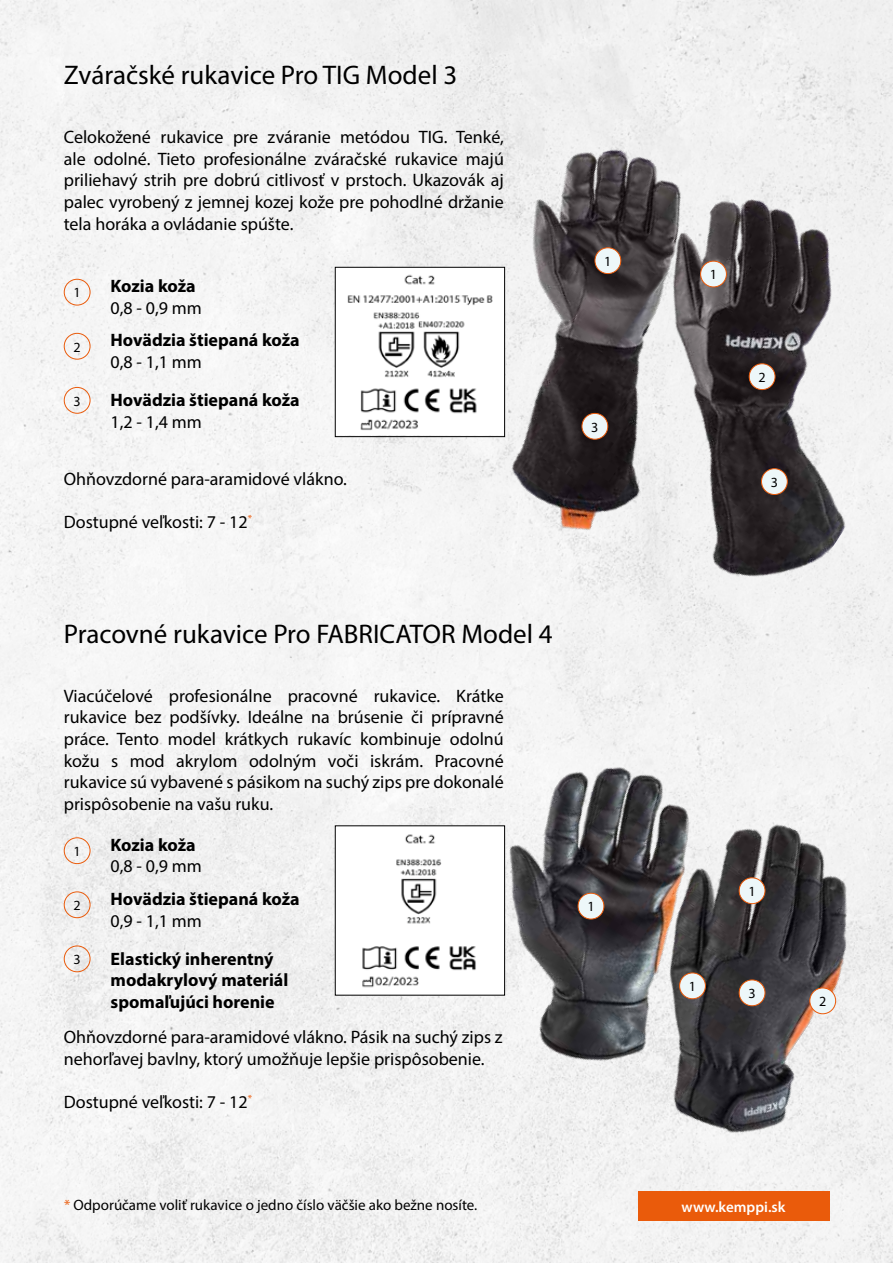
<style>
.page{position:relative;width:893px;height:1263px;background:#fff}
.page>*{position:absolute;margin:0;border:0;box-sizing:border-box;transform-origin:0 0}
.t1{font:27px "Myriad Pro";color:#000}
.t2{font:18px/21.6px "Myriad Pro";color:#000;text-align:justify}
.t3{font:700 18px/21.6px "Myriad Pro";color:#000}
.t4{font:15px "Myriad Pro";color:#000}
.t5{font:600 15px "Myriad Pro";color:#fff}
.t6{font:14.1px "Myriad Pro";color:#000}
.s1{color:#ea5b0b}
</style>
<div class="page">
<img style="left:0;top:0;width:893px;height:1263px">
<div style="left:64px;top:279px;width:27px;height:27px;border:1px solid #ea5b0b;border-radius:50%"></div>
<div style="left:64px;top:333px;width:27px;height:27px;border:1px solid #ea5b0b;border-radius:50%"></div>
<div style="left:64px;top:387px;width:27px;height:27px;border:1px solid #ea5b0b;border-radius:50%"></div>
<div style="left:0;top:238px;width:87px;height:188px;background:#f5f5f5"></div>
<img style="left:367px;top:60px;width:526px;height:625px">
<div style="left:595px;top:248px;width:26px;height:26px;background:#edf7f9;border-radius:50%"></div>
<div style="left:594px;top:247px;width:27px;height:27px;border:1px solid #ea5b0b;border-radius:50%"></div>
<div style="left:582px;top:413px;width:26px;height:26px;background:#edf7f9;border-radius:50%"></div>
<div style="left:581px;top:413px;width:27px;height:27px;border:1px solid #ea5b0b;border-radius:50%"></div>
<div style="left:761px;top:469px;width:26px;height:25px;background:#edf7f9;border-radius:50%"></div>
<div style="left:761px;top:468px;width:27px;height:27px;border:1px solid #ea5b0b;border-radius:50%"></div>
<div style="left:749px;top:364px;width:26px;height:26px;background:#edf7f9;border-radius:50%"></div>
<div style="left:749px;top:363px;width:26px;height:27px;border:1px solid #ea5b0b;border-radius:50%"></div>
<div style="left:701px;top:261px;width:25px;height:26px;background:#edf7f9;border-radius:50%"></div>
<div style="left:700px;top:261px;width:27px;height:26px;border:1px solid #ea5b0b;border-radius:50%"></div>
<img style="left:386px;top:662px;width:507px;height:575px">
<div style="left:578px;top:893px;width:26px;height:26px;background:#edf7f9;border-radius:50%"></div>
<div style="left:578px;top:893px;width:26px;height:26px;border:1px solid #ea5b0b;border-radius:50%"></div>
<div style="left:739px;top:980px;width:26px;height:26px;background:#edf7f9;border-radius:50%"></div>
<div style="left:739px;top:979px;width:26px;height:27px;border:1px solid #ea5b0b;border-radius:50%"></div>
<div style="left:810px;top:988px;width:26px;height:26px;background:#edf7f9;border-radius:50%"></div>
<div style="left:809px;top:987px;width:27px;height:27px;border:1px solid #ea5b0b;border-radius:50%"></div>
<div style="left:739px;top:878px;width:26px;height:26px;background:#edf7f9;border-radius:50%"></div>
<div style="left:739px;top:877px;width:26px;height:27px;border:1px solid #ea5b0b;border-radius:50%"></div>
<div style="left:680px;top:973px;width:25px;height:26px;background:#edf7f9;border-radius:50%"></div>
<div style="left:679px;top:972px;width:27px;height:27px;border:1px solid #ea5b0b;border-radius:50%"></div>
<img style="left:0;top:760px;width:110px;height:237px">
<img style="left:337px;top:269px;width:166px;height:166px">
<div style="left:335px;top:267px;width:170px;height:170px;border:1px solid #000"></div>
<img style="left:337px;top:827px;width:166px;height:166px">
<div style="left:335px;top:825px;width:170px;height:170px;border:1px solid #000"></div>
<div style="left:638px;top:1191px;width:191px;height:30px;background:#ea5b0b"></div>
<h1 class="t1" style="left:64px;top:58px;width:395px">Zváračské rukavice Pro TIG Model 3</h1>
<p class="t2" style="left:64px;top:126px;width:442px">Celokožené rukavice pre zváranie metódou TIG. Tenké, ale odolné. Tieto profesionálne zváračské rukavice majú priliehavý strih pre dobrú citlivosť v prstoch. Ukazovák aj palec vyrobený z jemnej kozej kože pre pohodlné držanie tela horáka a ovládanie spúšte.</p>
<p class="t6" style="left:74px;top:284px;width:9px">1</p>
<p class="t6" style="left:74px;top:338px;width:9px">2</p>
<p class="t6" style="left:74px;top:392px;width:9px">3</p>
<p class="t3" style="left:111px;top:275px;width:87px">Kozia koža</p>
<p class="t2" style="left:111px;top:297px;width:93px">0,8 - 0,9 mm</p>
<p class="t3" style="left:111px;top:329px;width:191px">Hovädzia štiepaná koža</p>
<p class="t2" style="left:111px;top:351px;width:93px">0,8 - 1,1 mm</p>
<p class="t3" style="left:111px;top:389px;width:191px">Hovädzia štiepaná koža</p>
<p class="t2" style="left:111px;top:411px;width:93px">1,2 - 1,4 mm</p>
<p class="t2" style="left:64px;top:468px;width:285px">Ohňovzdorné para-aramidové vlákno.</p>
<p class="t2" style="left:64px;top:511px;width:190px">Dostupné veľkosti: 7 - 12<sup>*</sup></p>
<p class="t6" style="left:604px;top:252px;width:9px">1</p>
<p class="t6" style="left:591px;top:418px;width:9px">3</p>
<h1 class="t1" style="left:64px;top:617px;width:490px">Pracovné rukavice Pro FABRICATOR Model 4</h1>
<p class="t2" style="left:64px;top:685px;width:442px">Viacúčelové profesionálne pracovné rukavice. Krátke rukavice bez podšívky. Ideálne na brúsenie či prípravné práce. Tento model krátkych rukavíc kombinuje odolnú kožu s mod akrylom odolným voči iskrám. Pracovné rukavice sú vybavené s pásikom na suchý zips pre dokonalé prispôsobenie na vašu ruku.</p>
<p class="t6" style="left:74px;top:842px;width:9px">1</p>
<p class="t6" style="left:74px;top:897px;width:9px">2</p>
<p class="t6" style="left:74px;top:951px;width:9px">3</p>
<p class="t3" style="left:111px;top:833px;width:87px">Kozia koža</p>
<p class="t2" style="left:111px;top:855px;width:93px">0,8 - 0,9 mm</p>
<p class="t3" style="left:111px;top:887px;width:191px">Hovädzia štiepaná koža</p>
<p class="t2" style="left:111px;top:909px;width:93px">0,9 - 1,1 mm</p>
<p class="t3" style="left:111px;top:947px;width:179px">Elastický inherentný modakrylový materiál spomaľujúci horenie</p>
<p class="t2" style="left:64px;top:1026px;width:440px">Ohňovzdorné para-aramidové vlákno. Pásik na suchý zips z nehorľavej bavlny, ktorý umožňuje lepšie prispôsobenie.</p>
<p class="t2" style="left:64px;top:1091px;width:190px">Dostupné veľkosti: 7 - 12<sup>*</sup></p>
<p class="t4" style="left:64px;top:1195px;width:415px"><span class="s1">*</span> Odporúčame voliť rukavice o jedno číslo väčšie ako bežne nosíte.</p>
<p class="t6" style="left:587px;top:898px;width:9px">1</p>
<p class="t6" style="left:710px;top:266px;width:9px">1</p>
<p class="t6" style="left:758px;top:368px;width:9px">2</p>
<p class="t6" style="left:771px;top:473px;width:9px">3</p>
<p class="t6" style="left:689px;top:978px;width:9px">1</p>
<p class="t6" style="left:748px;top:882px;width:9px">1</p>
<p class="t6" style="left:748px;top:985px;width:9px">3</p>
<p class="t6" style="left:819px;top:993px;width:9px">2</p>
<p class="t5" style="left:682px;top:1197px;width:105px">www.kemppi.sk</p>
</div>
